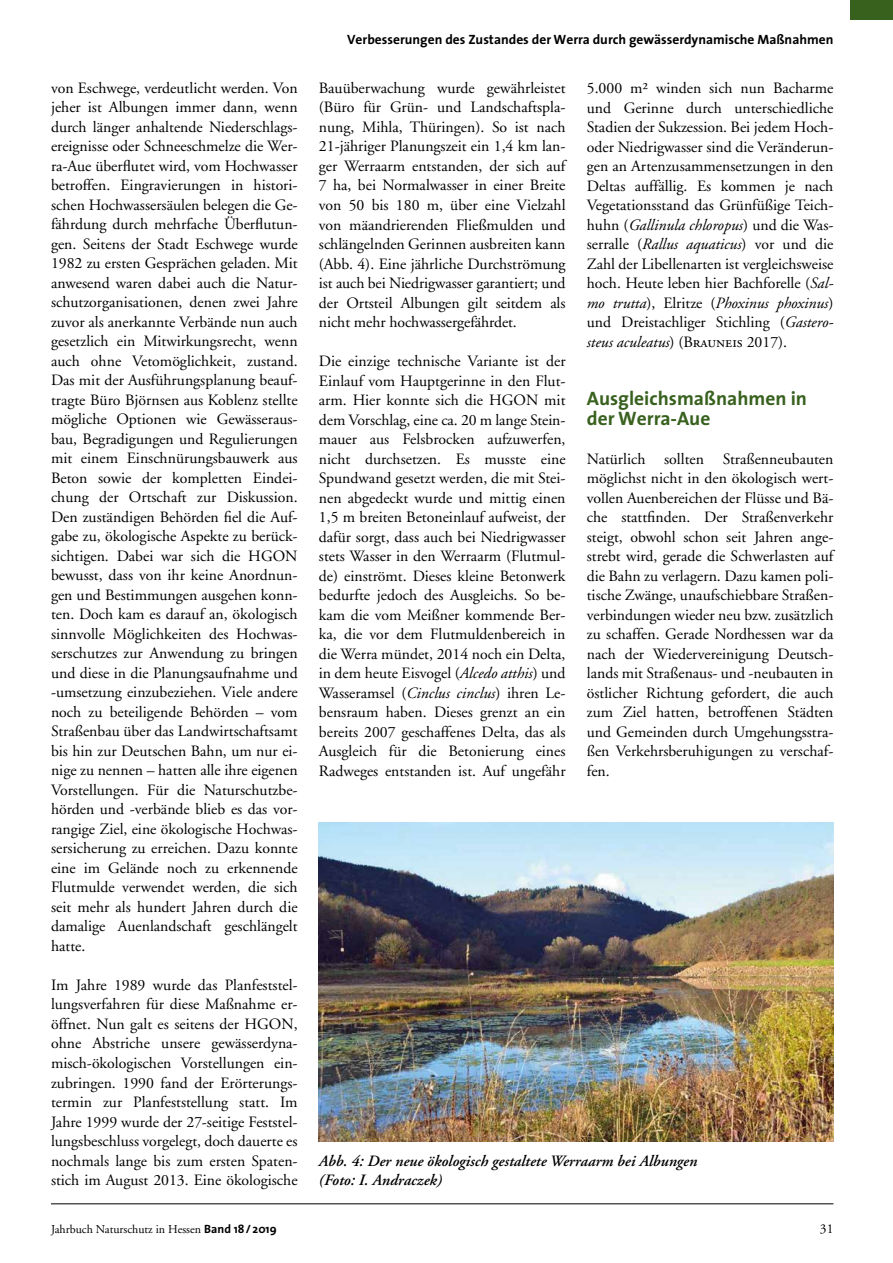
<style>
.page{position:relative;width:893px;height:1263px;background:#fff}
.page>*{position:absolute;margin:0;border:0;box-sizing:border-box;transform-origin:0 0}
.t1{font:700 19.5px/19.5px "The Sans";color:#38611e}
.t2{font:15.75px/19.5px "Adobe Garamond";color:#000;text-align:justify}
.t3{font:italic 600 15.75px/19.5px "Adobe Garamond";color:#000}
.t4{font:700 13.5px "The Sans";color:#000}
.t5{font:13.5px "Adobe Garamond";color:#000}
.t6{font:12px "Adobe Garamond";color:#000}
.s1{font-style:italic}
.s2{font-family:"Adobe Garamond Regular SC"}
.s3{font-family:"The Sans";font-weight:700}
</style>
<div class="page">
<hr style="left:51px;top:1203px;width:782px;height:1px;background:#000">
<div style="left:850px;top:0;width:43px;height:20px;background:#38611e"></div>
<img style="left:319px;top:823px;width:514px;height:319px">
<p class="t2" style="left:51px;top:79px;width:248px">von Eschwege, verdeutlicht werden. Von jeher ist Albungen immer dann, wenn durch länger anhaltende Niederschlags&shy;ereignisse oder Schneeschmelze die Wer&shy;ra-Aue überflutet wird, vom Hochwasser betroffen. Eingravierungen in histori&shy;schen Hochwassersäulen belegen die Ge&shy;fährdung durch mehrfache Überflutun&shy;gen. Seitens der Stadt Eschwege wurde 1982 zu ersten Gesprächen geladen. Mit anwesend waren dabei auch die Natur&shy;schutzorganisationen, denen zwei Jahre zuvor als anerkannte Verbände nun auch gesetzlich ein Mitwirkungsrecht, wenn auch ohne Vetomöglichkeit, zustand.<br>Das mit der Ausführungsplanung beauf&shy;tragte Büro Björnsen aus Koblenz stellte mögliche Optionen wie Gewässeraus&shy;bau, Begradigungen und Regulierungen mit einem Einschnürungsbauwerk aus Beton sowie der kompletten Eindei&shy;chung der Ortschaft zur Diskussion.<br>Den zuständigen Behörden fiel die Auf&shy;gabe zu, ökologische Aspekte zu berück&shy;sichtigen. Dabei war sich die HGON bewusst, dass von ihr keine Anordnun&shy;gen und Bestimmungen ausgehen konn&shy;ten. Doch kam es darauf an, ökologisch sinnvolle Möglichkeiten des Hochwas&shy;serschutzes zur Anwendung zu bringen und diese in die Planungsaufnahme und -umsetzung einzubeziehen. Viele andere noch zu beteiligende Behörden – vom Straßenbau über das Landwirtschaftsamt bis hin zur Deutschen Bahn, um nur ei&shy;nige zu nennen – hatten alle ihre eigenen Vorstellungen. Für die Naturschutzbe&shy;hörden und -verbände blieb es das vor&shy;rangige Ziel, eine ökologische Hochwas&shy;sersicherung zu erreichen. Dazu konnte eine im Gelände noch zu erkennende Flutmulde verwendet werden, die sich seit mehr als hundert Jahren durch die damalige Auenlandschaft geschlängelt hatte.</p>
<p class="t2" style="left:51px;top:976px;width:248px">Im Jahre 1989 wurde das Planfeststel&shy;lungsverfahren für diese Maßnahme er&shy;öffnet. Nun galt es seitens der HGON, ohne Abstriche unsere gewässerdyna&shy;misch-ökologischen Vorstellungen ein&shy;zubringen. 1990 fand der Erörterungs&shy;termin zur Planfeststellung statt. Im Jahre 1999 wurde der 27-seitige Feststel&shy;lungsbeschluss vorgelegt, doch dauerte es nochmals lange bis zum ersten Spaten&shy;stich im August 2013. Eine ökologische</p>
<p class="t4" style="left:347px;top:28px;width:488px">Verbesserungen des Zustandes der Werra durch gewässerdynamische Maßnahmen</p>
<p class="t2" style="left:319px;top:79px;width:248px">Bauüberwachung wurde gewährleistet (Büro für Grün- und Landschaftspla&shy;nung, Mihla, Thüringen). So ist nach 21-jähriger Planungszeit ein 1,4 km lan&shy;ger Werraarm entstanden, der sich auf 7 ha, bei Normalwasser in einer Breite von 50 bis 180 m, über eine Vielzahl von mäandrierenden Fließmulden und schlängelnden Gerinnen ausbreiten kann (Abb. 4). Eine jährliche Durchströmung ist auch bei Niedrigwasser garantiert; und der Ortsteil Albungen gilt seitdem als nicht mehr hochwassergefährdet.</p>
<p class="t2" style="left:319px;top:352px;width:248px">Die einzige technische Variante ist der Einlauf vom Hauptgerinne in den Flut&shy;arm. Hier konnte sich die HGON mit dem Vorschlag, eine ca. 20 m lange Stein&shy;mauer aus Felsbrocken aufzuwerfen, nicht durchsetzen. Es musste eine Spundwand gesetzt werden, die mit Stei&shy;nen abgedeckt wurde und mittig einen 1,5 m breiten Betoneinlauf aufweist, der dafür sorgt, dass auch bei Niedrigwasser stets Wasser in den Werraarm (Flutmul&shy;de) einströmt. Dieses kleine Betonwerk bedurfte jedoch des Ausgleichs. So be&shy;kam die vom Meißner kommende Ber&shy;ka, die vor dem Flutmuldenbereich in die Werra mündet, 2014 noch ein Delta, in dem heute Eisvogel (<span class="s1">Alcedo atthis</span>) und Wasseramsel (<span class="s1">Cinclus cinclus</span>) ihren Le&shy;bensraum haben. Dieses grenzt an ein bereits 2007 geschaffenes Delta, das als Ausgleich für die Betonierung eines Radweges entstanden ist. Auf ungefähr</p>
<p class="t2" style="left:587px;top:79px;width:248px">5.000 m² winden sich nun Bacharme und Gerinne durch unterschiedliche Stadien der Sukzession. Bei jedem Hoch&shy;oder Niedrigwasser sind die Veränderun&shy;gen an Artenzusammensetzungen in den Deltas auffällig. Es kommen je nach Vegetationsstand das Grünfüßige Teich&shy;huhn (<span class="s1">Gallinula chloropus</span>) und die Was&shy;serralle (<span class="s1">Rallus aquaticus</span>) vor und die Zahl der Libellenarten ist vergleichsweise hoch. Heute leben hier Bachforelle (<span class="s1">Sal&shy;mo trutta</span>), Elritze (<span class="s1">Phoxinus phoxinus</span>) und Dreistachliger Stichling (<span class="s1">Gastero&shy;steus aculeatus</span>) (<span class="s2">Brauneis</span> 2017).</p>
<p class="t1" style="left:587px;top:388px;width:222px">Ausgleichsmaßnahmen in der Werra-Aue</p>
<p class="t2" style="left:587px;top:449px;width:248px">Natürlich sollten Straßenneubauten möglichst nicht in den ökologisch wert&shy;vollen Auenbereichen der Flüsse und Bä&shy;che stattfinden. Der Straßenverkehr steigt, obwohl schon seit Jahren ange&shy;strebt wird, gerade die Schwerlasten auf die Bahn zu verlagern. Dazu kamen poli&shy;tische Zwänge, unaufschiebbare Straßen&shy;verbindungen wieder neu bzw. zusätzlich zu schaffen. Gerade Nordhessen war da nach der Wiedervereinigung Deutsch&shy;lands mit Straßenaus- und -neubauten in östlicher Richtung gefordert, die auch zum Ziel hatten, betroffenen Städten und Gemeinden durch Umgehungsstra&shy;ßen Verkehrsberuhigungen zu verschaf&shy;fen.</p>
<p class="t3" style="left:319px;top:1151px;width:380px">Abb. 4: Der neue ökologisch gestaltete Werraarm bei Albungen (Foto: I. Andraczek)</p>
<p class="t6" style="left:51px;top:1223px;width:227px">Jahrbuch Naturschutz in Hessen <span class="s3">Band 18/ 2019</span></p>
<p class="t5" style="left:820px;top:1222px;width:15px">31</p>
</div>
